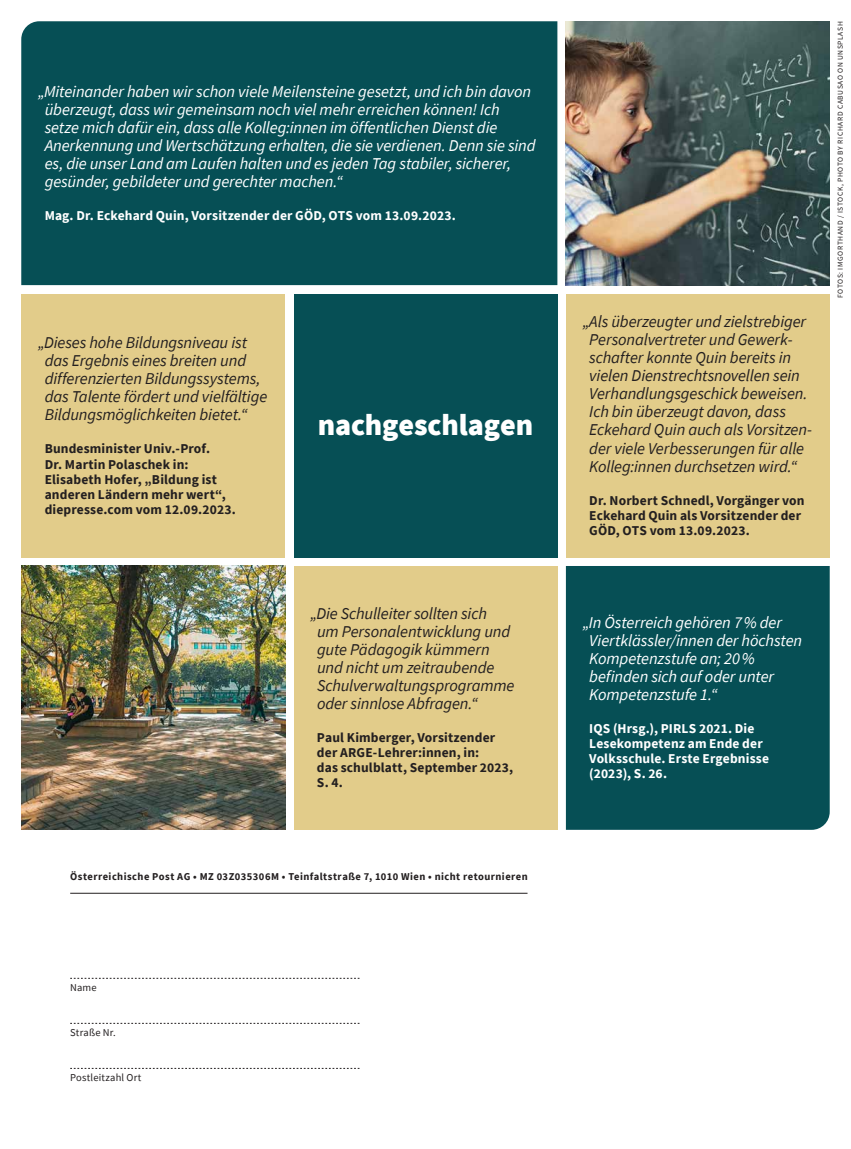
<style>
.page{position:relative;width:851px;height:1149px;background:#fff}
.page>*{position:absolute;margin:0;border:0;box-sizing:border-box;transform-origin:0 0}
.t1{font:900 30px "Source Sans Pro";letter-spacing:-.005em;color:#fff}
.t2{font:italic 16.5px/18px "Source Sans Pro";letter-spacing:-.01em;color:#231f20}
.t3{font:italic 16.5px/18px "Source Sans Pro";letter-spacing:-.01em;color:#fff}
.t4{font:700 13.5px/15px "Source Sans Pro";letter-spacing:.01em;color:#231f20}
.t5{font:700 13.5px/15px "Source Sans Pro";letter-spacing:.01em;color:#fff}
.t6{font:700 10.5px "Source Sans Pro";letter-spacing:.045em;color:#231f20}
.t7{font:10.5px "Source Sans Pro";letter-spacing:.015em;color:#231f20}
.t8{font:7.5px "Source Sans Pro";letter-spacing:.075em;color:#231f20}
</style>
<div class="page">
<svg style="left:70px;top:977px;width:289px;height:1px"></svg>
<svg style="left:70px;top:1022px;width:289px;height:1px"></svg>
<svg style="left:70px;top:1067px;width:289px;height:1px"></svg>
<hr style="left:70px;top:892px;width:457px;height:1px;background:#231f20">
<div style="left:293px;top:293px;width:264px;height:264px;background:#064f55"></div>
<div style="left:566px;top:566px;width:263px;height:263px;background:#064f55"></div>
<div style="left:21px;top:293px;width:264px;height:264px;background:#e2cc8a"></div>
<div style="left:21px;top:21px;width:536px;height:264px;background:#064f55"></div>
<div style="left:566px;top:293px;width:263px;height:264px;background:#e2cc8a"></div>
<img style="left:566px;top:21px;width:263px;height:264px">
<img style="left:21px;top:566px;width:264px;height:263px">
<div style="left:293px;top:566px;width:264px;height:263px;background:#e2cc8a"></div>
<p class="t3" style="left:45px;top:82px;width:492px;text-indent:-6px">„Miteinander haben wir schon viele Meilensteine gesetzt, und ich bin davon überzeugt, dass wir gemeinsam noch viel mehr erreichen können! Ich setze mich dafür ein, dass alle Kolleg:innen im öffentlichen Dienst die Anerkennung und Wertschätzung erhalten, die sie verdienen. Denn sie sind es, die unser Land am Laufen halten und es jeden Tag stabiler, sicherer, gesünder, gebildeter und gerechter machen.“</p>
<p class="t5" style="left:45px;top:208px;width:412px">Mag. Dr. Eckehard Quin, Vorsitzender der GÖD, OTS vom 13.09.2023.</p>
<p class="t2" style="left:45px;top:333px;width:224px;text-indent:-6px">„Dieses hohe Bildungsniveau ist das Ergebnis eines breiten und differenzierten Bildungssystems, das Talente fördert und vielfältige Bildungsmöglichkeiten bietet.“</p>
<p class="t4" style="left:45px;top:441px;width:193px">Bundesminister Univ.-Prof.<br>Dr. Martin Polaschek in:<br>Elisabeth Hofer, „Bildung ist anderen Ländern mehr wert“, diepresse.com vom 12.09.2023.</p>
<h1 class="t1" style="left:317px;top:404px;width:217px">nachgeschlagen</h1>
<p class="t2" style="left:317px;top:604px;width:199px;text-indent:-6px">„Die Schulleiter sollten sich<br>um Personalentwicklung und gute Pädagogik kümmern und nicht um zeitraubende<br>Schulverwaltungsprogramme oder sinnlose Abfragen.“</p>
<p class="t4" style="left:317px;top:730px;width:198px">Paul Kimberger, Vorsitzender der ARGE-Lehrer:innen, in:<br>das schulblatt, September 2023,<br>S. 4.</p>
<p class="t6" style="left:70px;top:869px;width:459px">Österreichische Post AG • MZ 03Z035306M • Teinfaltstraße 7, 1010 Wien • nicht retournieren</p>
<p class="t7" style="left:70px;top:980px;width:28px">Name</p>
<p class="t7" style="left:70px;top:1025px;width:47px">Straße Nr.</p>
<p class="t7" style="left:70px;top:1070px;width:73px">Postleitzahl Ort</p>
<p class="t2" style="left:589px;top:312px;width:224px;text-indent:-6px">„Als überzeugter und zielstrebiger Personalvertreter und Gewerk&shy;schafter konnte Quin bereits in vielen Dienstrechtsnovellen sein Verhandlungsgeschick beweisen.<br>Ich bin überzeugt davon, dass Eckehard Quin auch als Vorsitzen&shy;der viele Verbesserungen für alle Kolleg:innen durchsetzen wird.“</p>
<p class="t4" style="left:589px;top:492px;width:217px">Dr. Norbert Schnedl, Vorgänger von<br>Eckehard Quin als Vorsitzender der<br>GÖD, OTS vom 13.09.2023.</p>
<p class="t8" style="left:835px;top:298px;width:278px;rotate:-90deg">FOTOS: IMGORTHAND / ISTOCK, PHOTO BY RICHARD CABUSAO ON UNSPLASH</p>
<p class="t3" style="left:589px;top:613px;width:214px;text-indent:-6px">„In Österreich gehören 7% der<br>Viertklässler/innen der höchsten<br>Kompetenzstufe an; 20% befinden sich auf oder unter<br>Kompetenzstufe 1.“</p>
<p class="t5" style="left:589px;top:721px;width:181px">IQS (Hrsg.), PIRLS 2021. Die<br>Lesekompetenz am Ende der<br>Volksschule. Erste Ergebnisse (2023), S. 26.</p>
</div>
